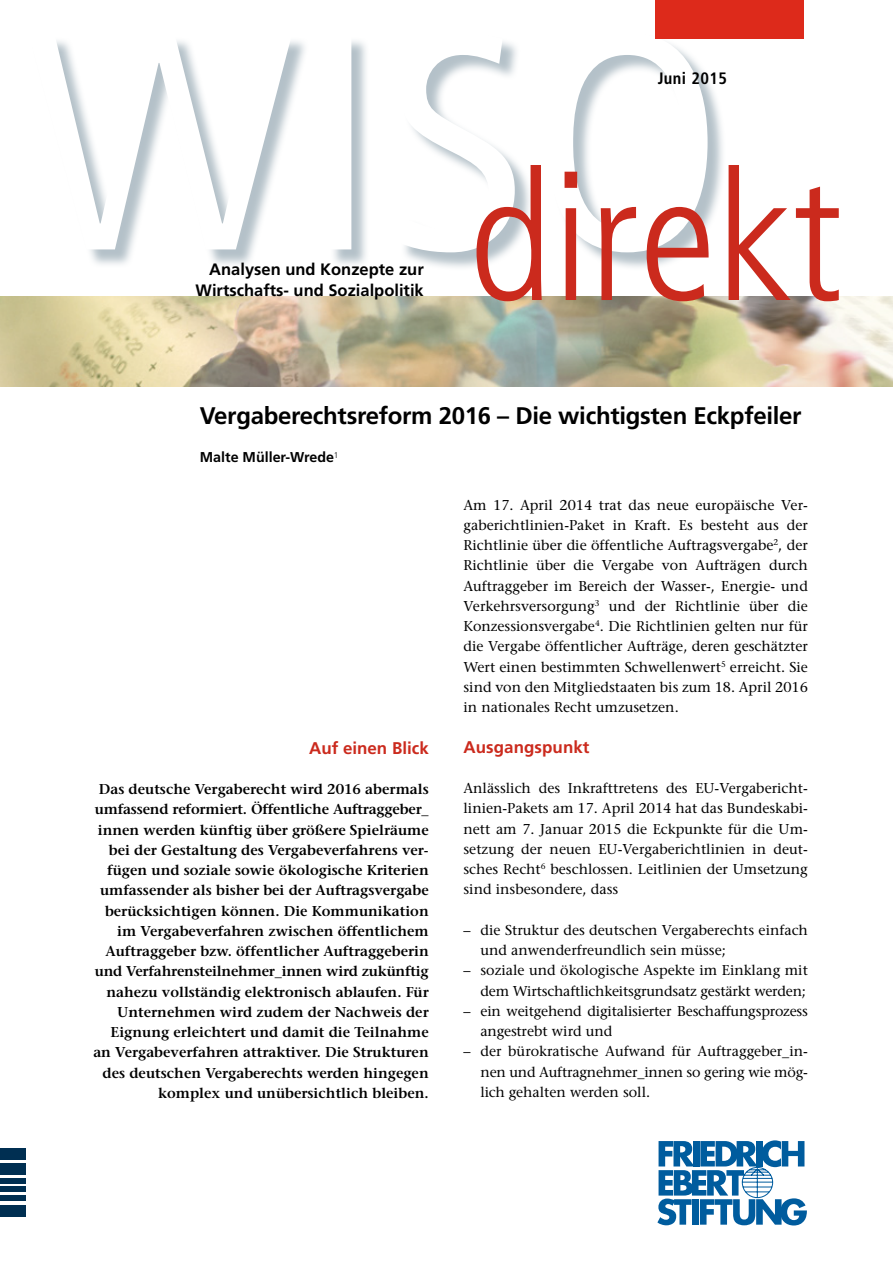
<style>
.page{position:relative;width:893px;height:1263px;background:#fff}
.page>*{position:absolute;margin:0;border:0;box-sizing:border-box;transform-origin:0 0}
.t1{font:300 condensed 180px "Frutiger";color:#cb2a1d}
.t2{font:700 24px "Frutiger CE";letter-spacing:-.01em;color:#000}
.t3{font:700 16.95px "Frutiger";letter-spacing:.005em;color:#cb2a1d}
.t4{font:700 16.5px/21px "Frutiger";color:#000;text-align:right}
.t5{font:700 condensed 16.5px "Frutiger";letter-spacing:.03em;color:#000}
.t6{font:14.25px/20.2px "Stone Serif";color:#000;text-align:justify}
.t7{font:600 14.25px/20.2px "Stone Serif";color:#000;text-align:right}
.t8{font:700 14.25px "Frutiger";color:#000}
</style>
<div class="page">
<svg style="left:657px;top:1140px;width:150px;height:85px"></svg>
<div style="left:0;top:1149px;width:26px;height:11px;background:#002f52"></div>
<div style="left:0;top:1206px;width:26px;height:11px;background:#002f52"></div>
<div style="left:0;top:1164px;width:26px;height:11px;background:#002f52"></div>
<hr style="left:0;top:1179px;width:26px;height:4px;background:#002f52">
<div style="left:0;top:1187px;width:26px;height:5px;background:#002f52"></div>
<hr style="left:0;top:1196px;width:26px;height:4px;background:#002f52">
<img style="left:0;top:296px;width:893px;height:91px">
<div style="left:0;top:1148px;width:26px;height:11px;background:#002f52"></div>
<div style="left:0;top:1205px;width:26px;height:11px;background:#002f52"></div>
<div style="left:0;top:1163px;width:26px;height:11px;background:#002f52"></div>
<hr style="left:0;top:1178px;width:26px;height:4px;background:#002f52">
<hr style="left:0;top:1195px;width:26px;height:4px;background:#002f52">
<div style="left:32px;top:35px;width:694px;height:236px;background:#9cadb7;opacity:.75"></div>
<svg style="left:32px;top:35px;width:676px;height:217px"></svg>
<div style="left:655px;top:0;width:149px;height:38px;background:#dd2a1b"></div>
<p class="t4" style="left:196px;top:259px;width:230px">Analysen und Konzepte zur<br>Wirtschafts- und Sozialpolitik</p>
<p class="t5" style="left:658px;top:69px;width:71px">Juni 2015</p>
<h1 class="t1" style="left:469px;top:136px;width:375px">direkt</h1>
<h2 class="t2" style="left:200px;top:401px;width:603px">Vergaberechtsreform 2016 – Die wichtigsten Eckpfeiler</h2>
<p class="t8" style="left:200px;top:449px;width:140px">Malte Müller-Wrede<sup>1</sup></p>
<p class="t3" style="left:309px;top:738px;width:121px">Auf einen Blick</p>
<p class="t7" style="left:93px;top:779px;width:337px">Das deutsche Vergaberecht wird 2016 abermals umfassend reformiert. Öffentliche Auftraggeber_ innen werden künftig über größere Spielräume bei der Gestaltung des Vergabeverfahrens ver&shy;fügen und soziale sowie ökologische Kriterien umfassender als bisher bei der Auftragsvergabe berücksichtigen können. Die Kommunikation im Vergabeverfahren zwischen öffentlichem Auftraggeber bzw. öffentlicher Auftraggeberin und Verfahrensteilnehmer_innen wird zukünftig nahezu vollständig elektronisch ablaufen. Für Unternehmen wird zudem der Nachweis der Eignung erleichtert und damit die Teilnahme an Vergabeverfahren attraktiver. Die Strukturen des deutschen Vergaberechts werden hingegen komplex und unübersichtlich bleiben.</p>
<p class="t6" style="left:463px;top:494px;width:346px">Am 17. April 2014 trat das neue europäische Ver&shy;gaberichtlinien-Paket in Kraft. Es besteht aus der Richtlinie über die öffentliche Auftragsvergabe<sup>2</sup>, der Richtlinie über die Vergabe von Aufträgen durch Auftraggeber im Bereich der Wasser-, Energie- und Verkehrsversorgung<sup>3</sup> und der Richtlinie über die Konzessionsvergabe<sup>4</sup>. Die Richtlinien gelten nur für die Vergabe öffentlicher Aufträge, deren geschätzter Wert einen bestimmten Schwellenwert<sup>5</sup> erreicht. Sie sind von den Mitgliedstaaten bis zum 18. April 2016 in nationales Recht umzusetzen.</p>
<p class="t3" style="left:463px;top:737px;width:128px">Ausgangspunkt</p>
<p class="t6" style="left:463px;top:778px;width:346px">Anlässlich des Inkrafttretens des EU-Vergabericht&shy;linien-Pakets am 17. April 2014 hat das Bundeskabi&shy;nett am 7. Januar 2015 die Eckpunkte für die Um&shy;setzung der neuen EU-Vergaberichtlinien in deut&shy;sches Recht<sup>6</sup> beschlossen. Leitlinien der Umsetzung sind insbesondere, dass</p>
<p class="t6" style="left:480px;top:920px;width:329px;text-indent:-17px">– die Struktur des deutschen Vergaberechts einfach und anwenderfreundlich sein müsse;</p>
<p class="t6" style="left:463px;top:960px;width:346px;text-align:right">– soziale und ökologische Aspekte im Einklang mit dem Wirtschaftlichkeitsgrundsatz gestärkt werden;</p>
<p class="t6" style="left:480px;top:1001px;width:329px;text-indent:-17px">– ein weitgehend digitalisierter Beschaffungsprozess angestrebt wird und</p>
<p class="t6" style="left:480px;top:1041px;width:329px;text-indent:-17px">– der bürokratische Aufwand für Auftraggeber_in&shy;nen und Auftragnehmer_innen so gering wie mög&shy;lich gehalten werden soll.</p>
</div>
